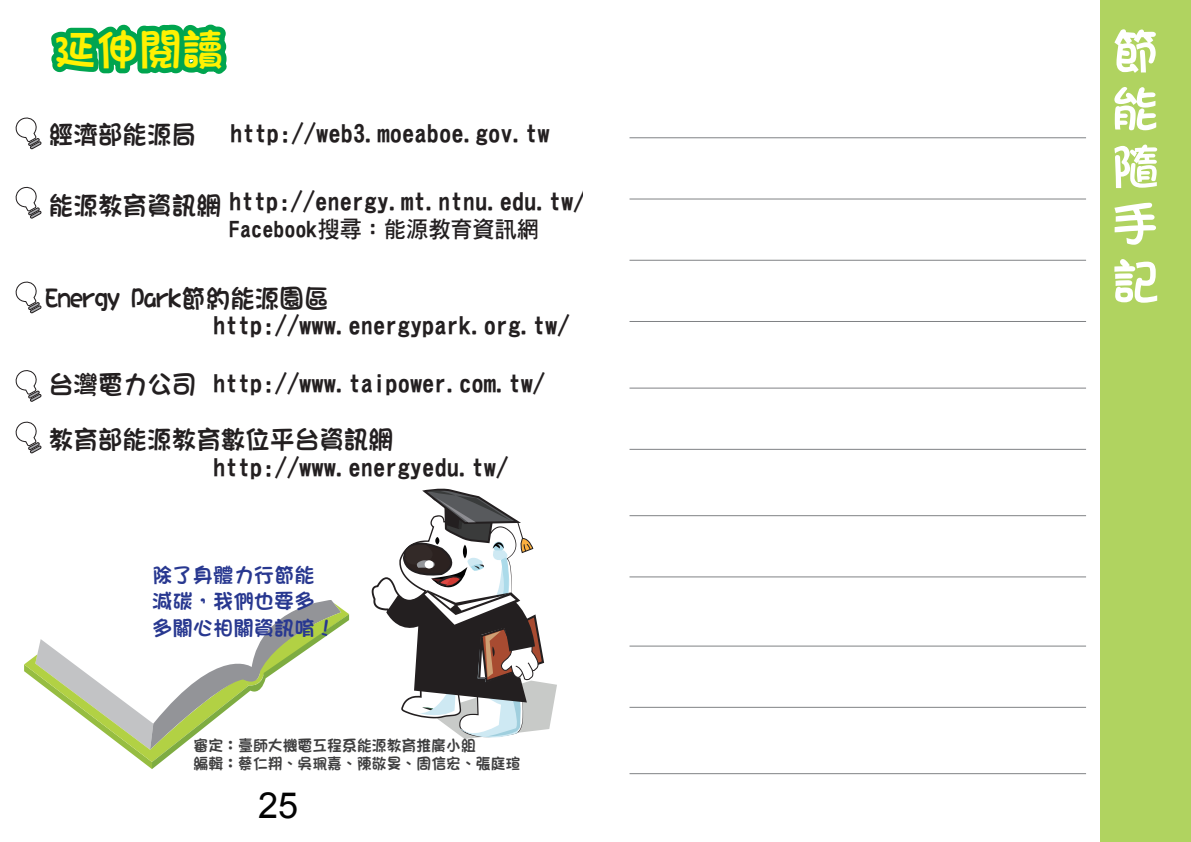
<style>
.page{position:relative;width:1191px;height:842px;background:#fff}
.page>*{position:absolute;margin:0;border:0;box-sizing:border-box;transform-origin:0 0}
.t1{font:42.8px "DF Fang Yuan W7 WIN BF";color:#fff101}
.t2{font:36px "Arial";color:#030303}
.t3{font:25.6px "DF Hei Bd HK BF";color:#231f20;scale:.96 1}
.t4{font:25.6px "DF Fang Yuan W7 WIN BF";color:#231f20;scale:.96 1}
.t5{font:23px "DF Hei Bd HK BF";color:#231f20;scale:.96 1}
.t6{font:20.4px/26.4px "DF Fang Yuan W7 WIN BF";color:#283890}
.t7{font:15.4px/18.2px "DF Fang Yuan W7 WIN BF";color:#3e3e3f;scale:.96 1}
.s1{font-family:"DF Fang Yuan W7 WIN BF"}
</style>
<div class="page">
<div style="left:1100px;top:0;width:91px;height:842px;background:#b0d360"></div>
<svg style="left:24px;top:600px;width:325px;height:169px"></svg>
<svg style="left:51px;top:24px;width:176px;height:51px;background:#26b269"></svg>
<svg style="left:15px;top:421px;width:27px;height:33px"></svg>
<svg style="left:15px;top:117px;width:27px;height:33px"></svg>
<svg style="left:15px;top:186px;width:27px;height:33px"></svg>
<svg style="left:15px;top:281px;width:27px;height:33px"></svg>
<svg style="left:15px;top:370px;width:27px;height:32px"></svg>
<svg style="left:371px;top:488px;width:186px;height:251px"></svg>
<svg style="left:1114px;top:29px;width:41px;height:44px"></svg>
<svg style="left:1114px;top:87px;width:42px;height:43px"></svg>
<svg style="left:1114px;top:145px;width:43px;height:43px"></svg>
<svg style="left:1114px;top:203px;width:42px;height:42px"></svg>
<svg style="left:1114px;top:259px;width:43px;height:44px"></svg>
<hr style="left:629px;top:137px;width:457px;height:1px;background:#808285">
<hr style="left:629px;top:260px;width:457px;height:1px;background:#808285">
<hr style="left:629px;top:388px;width:457px;height:1px;background:#808285">
<hr style="left:629px;top:515px;width:457px;height:1px;background:#808285">
<hr style="left:629px;top:646px;width:457px;height:1px;background:#808285">
<hr style="left:629px;top:773px;width:457px;height:1px;background:#808285">
<hr style="left:629px;top:199px;width:457px;height:1px;background:#808285">
<hr style="left:629px;top:321px;width:457px;height:1px;background:#808285">
<hr style="left:629px;top:449px;width:457px;height:1px;background:#808285">
<hr style="left:629px;top:577px;width:457px;height:1px;background:#808285">
<hr style="left:629px;top:707px;width:457px;height:1px;background:#808285">
<h1 class="t1" style="left:54px;top:28px;width:172px">延伸閱讀</h1>
<p class="t4" style="left:49px;top:121px;width:155px">經濟部能源局</p>
<p class="t3" style="left:230px;top:121px;width:334px">http://web3.moeaboe.gov.tw</p>
<p class="t4" style="left:49px;top:192px;width:181px">能源教育資訊網</p>
<p class="t3" style="left:229px;top:188px;width:373px">http://energy.mt.ntnu.edu.tw/</p>
<p class="t5" style="left:229px;top:218px;width:324px">Facebook搜尋：能源教育資訊網</p>
<p class="t4" style="left:46px;top:285px;width:296px">Energy Park節約能源園區</p>
<p class="t3" style="left:213px;top:313px;width:373px">http://www.energypark.org.tw/</p>
<p class="t3" style="left:49px;top:371px;width:518px"><span class="s1">台灣電力公司</span> http://www.taipower.com.tw/</p>
<p class="t4" style="left:49px;top:426px;width:360px">教育部能源教育數位平台資訊網</p>
<p class="t3" style="left:213px;top:454px;width:309px">http://www.energyedu.tw/</p>
<p class="t6" style="left:152px;top:561px;width:185px">除了身體力行節能減碳，我們也要多多關心相關資訊唷！</p>
<p class="t7" style="left:194px;top:736px;width:342px">審定：臺師大機電工程系能源教育推廣小組<br>編輯：蔡仁翔、吳珮嘉、陳敬旻、周信宏、張庭瑄</p>
<h2 class="t2" style="left:258px;top:781px;width:42px">25</h2>
</div>
